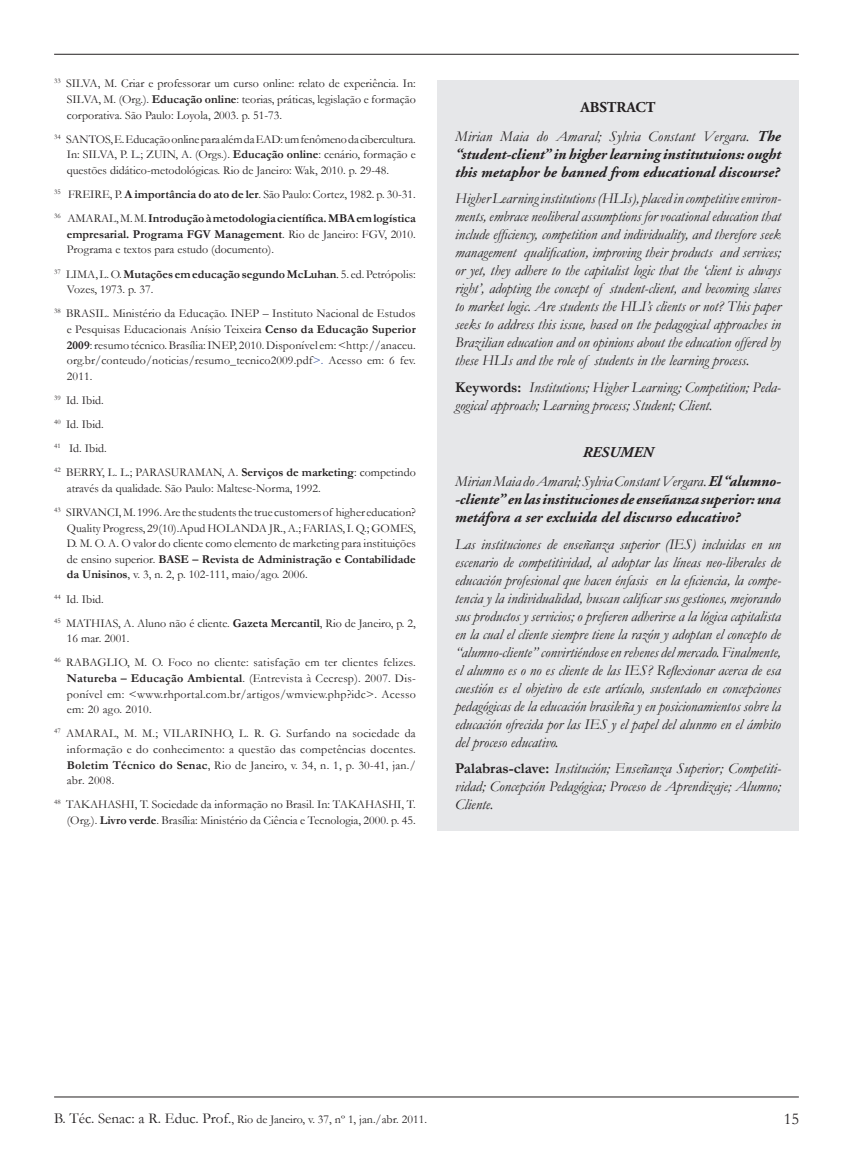
<style>
.page{position:relative;width:853px;height:1164px;background:#fff}
.page>*{position:absolute;margin:0;border:0;box-sizing:border-box;transform-origin:0 0}
.t1{font:16.5px "Garamond";color:#231f20}
.t2{font:italic 15px/18px "Garamond";color:#231f20;text-align:justify}
.t3{font:italic 700 15px/18px "Adobe Garamond";color:#231f20}
.t4{font:700 15px "Adobe Garamond";color:#231f20}
.t5{font:12px/15.6px "Garamond";color:#231f20;text-align:justify}
.t6{font:700 12px/24.2px "Garamond";letter-spacing:-.005em;color:#231f20}
.t7{font:12px/24.2px "Garamond";letter-spacing:.02em;color:#231f20}
.s1{font-weight:700}
.s2{font-weight:400}
.s3{font-style:italic}
.s4{color:#3853a3}
.s5{font-family:"Adobe Garamond";font-weight:700}
.s6{font-weight:700;font-style:normal}
.s7{font-size:15px}
</style>
<div class="page">
<hr style="left:54px;top:54px;width:744px;height:1px;background:#231f20">
<hr style="left:54px;top:1096px;width:744px;height:1px;background:#231f20">
<div style="left:437px;top:80px;width:361px;height:750px;background:#e6e7e9"></div>
<p class="t5" style="left:67px;top:76px;width:350px;text-indent:-13px"><sup>33</sup> SILVA, M. Criar e professorar um curso online: relato de experiência. In:<br>SILVA, M. (Org.). <span class="s1">Educação online</span>: teorias, práticas, legislação e formação corporativa. São Paulo: Loyola, 2003. p. 51-73.</p>
<p class="t5" style="left:67px;top:131px;width:350px;text-indent:-13px"><sup>34</sup> SANTOS, E. Educação online para além da EAD: um fenômeno da cibercultura.<br>In: SILVA, P. L.; ZUIN, A. (Orgs.). <span class="s1">Educação online</span>: cenário, formação e questões didático-metodológicas. Rio de Janeiro: Wak, 2010. p. 29-48.</p>
<p class="t6" style="left:54px;top:182px;width:363px"><sup>35</sup> <span class="s2">FREIRE, P.</span> A importância do ato de ler<span class="s2">. São Paulo: Cortez, 1982. p. 30-31.<br></span><sup>36</sup> <span class="s2">AMARAL, M. M.</span> Introdução à metodologia científica. MBA em logística</p>
<p class="t5" style="left:67px;top:226px;width:350px"><span class="s1">empresarial. Programa FGV Management</span>. Rio de Janeiro: FGV, 2010.<br>Programa e textos para estudo (documento).</p>
<p class="t5" style="left:67px;top:266px;width:350px;text-indent:-13px"><sup>37</sup> LIMA, L. O. <span class="s1">Mutações em educação segundo McLuhan</span><span class="s3">.</span> 5. ed. Petrópolis:<br>Vozes, 1973. p. 37.</p>
<p class="t5" style="left:67px;top:305px;width:350px;text-indent:-13px"><sup>38</sup> BRASIL. Ministério da Educação. INEP – Instituto Nacional de Estudos e Pesquisas Educacionais Anísio Teixeira <span class="s1">Censo da Educação Superior 2009</span>:resumo técnico. Brasília: INEP, 2010. Disponível em: &lt;http://anaceu. org.br/conteudo/noticias/resumo_tecnico2009.pdf<span class="s4">&gt;.</span> Acesso em: 6 fev.<br>2011.</p>
<p class="t5" style="left:54px;top:388px;width:363px;line-height:24.2px;text-align:left"><sup>39</sup> Id. Ibid.<br><sup>40</sup> Id. Ibid.<br><sup>41</sup> Id. Ibid.<br><sup>42</sup> BERRY, L. L.; PARASURAMAN, A. <span class="s1">Serviços de marketing</span>: competindo</p>
<p class="t5" style="left:54px;top:476px;width:363px;line-height:24.2px;text-indent:13px">através da qualidade. São Paulo: Maltese-Norma, 1992.<br><sup>43</sup> SIRVANCI, M. 1996. Are the students the true customers of higher education?</p>
<p class="t5" style="left:67px;top:520px;width:350px">Quality Progress, 29(10).Apud HOLANDA JR., A.; FARIAS, I. Q.; GOMES, D. M. O. A. O valor do cliente como elemento de marketing para instituições de ensino superior. <span class="s1">BASE</span></p>
<p class="t6" style="left:67px;top:551px;width:350px;line-height:15.6px;text-indent:126px">– Revista de Administração e Contabilidade da Unisinos<span class="s2">, v. 3, n. 2, p. 102-111, maio/ago. 2006.</span></p>
<p class="t5" style="left:54px;top:586px;width:363px;line-height:24.2px"><sup>44</sup> Id. Ibid.<br><sup>45</sup> MATHIAS, A. Aluno não é cliente. <span class="s1">Gazeta Mercantil</span>, Rio de Janeiro, p. 2,</p>
<p class="t7" style="left:54px;top:626px;width:363px;text-indent:13px">16 mar. 2001.<br><sup>46</sup> RABAGLIO, M. O. Foco no cliente: satisfação em ter clientes felizes.</p>
<p class="t5" style="left:67px;top:670px;width:350px"><span class="s1">Natureba – Educação Ambiental</span>. (Entrevista à Cecresp). 2007. Dis&shy;ponível em: &lt;www.rhportal.com.br/artigos/wmview.php?idc&gt;. Acesso em: 20 ago. 2010.</p>
<p class="t5" style="left:67px;top:725px;width:350px;text-indent:-13px"><sup>47</sup> AMARAL, M. M.; VILARINHO, L. R. G. Surfando na sociedade da informação e do conhecimento: a questão das competências docentes.<br><span class="s1">Boletim Técnico do Senac</span>, Rio de Janeiro, v. 34, n. 1, p. 30-41, jan./ abr. 2008.</p>
<p class="t5" style="left:54px;top:796px;width:363px;text-align:right"><sup>48</sup> TAKAHASHI, T. Sociedade da informação no Brasil. In: TAKAHASHI, T. (Org.). <span class="s1">Livro verde</span>. Brasília: Ministério da Ciência e Tecnologia, 2000. p. 45.</p>
<p class="t4" style="left:580px;top:99px;width:77px">ABSTRACT</p>
<p class="t2" style="left:455px;top:127px;width:327px">Mirian Maia do Amaral; Sylvia Constant Vergara. <span class="s5">The</span></p>
<p class="t3" style="left:455px;top:145px;width:327px">“student-client” in higher learning institutuions: ought this metaphor be banned from educational discourse?</p>
<p class="t2" style="left:455px;top:189px;width:327px">Higher Learning institutions (HLIs), placed in competitive environ&shy;ments, embrace neoliberal assumptions for vocational education that include efficiency, competition and individuality, and therefore seek management qualification, improving their products and services; or yet, they adhere to the capitalist logic that the ‘client is always right’, adopting the concept of student-client, and becoming slaves to market logic. Are students the HLI’s clients or not? This paper seeks to address this issue, based on the pedagogical approaches in Brazilian education and on opinions about the education offered by these HLIs and the role of students in the learning process.</p>
<p class="t2" style="left:455px;top:377px;width:327px"><span class="s6">Keywords:</span> Institutions; Higher Learning; Competition; Peda&shy;gogical approach; Learning process; Student; Client.</p>
<p class="t3" style="left:582px;top:444px;width:72px">RESUMEN</p>
<p class="t2" style="left:455px;top:472px;width:327px">Mirian Maia do Amaral; Sylvia Constant Vergara. <span class="s5">El “alumno-</span></p>
<p class="t3" style="left:455px;top:490px;width:327px">-cliente” en las instituciones de enseñanza superior: una metáfora a ser excluida del discurso educativo?</p>
<p class="t2" style="left:455px;top:534px;width:327px">Las instituciones de enseñanza superior (IES) incluidas en un escenario de competitividad, al adoptar las líneas neo-liberales de educación profesional que hacen énfasis en la eficiencia, la compe&shy;tencia y la individualidad, buscan calificar sus gestiones, mejorando sus productos y servicios; o prefieren adherirse a la lógica capitalista en la cual el cliente siempre tiene la razón y adoptan el concepto de “alumno-cliente” convirtiéndose en rehenes del mercado. Finalmente, el alumno es o no es cliente de las IES? Reflexionar acerca de esa cuestión es el objetivo de este artículo, sustentado en concepciones pedagógicas de la educación brasileña y en posicionamientos sobre la educación ofrecida por las IES y el papel del alunmo en el ámbito del proceso educativo.</p>
<p class="t2" style="left:455px;top:759px;width:327px"><span class="s6">Palabras-clave:</span> Institución; Enseñanza Superior; Competiti&shy;vidad; Concepción Pedagógica; Proceso de Aprendizaje; Alumno; Cliente.</p>
<p class="t5" style="left:54px;top:1110px;width:374px"><span class="s7">B. Téc. Senac: a R. Educ. Prof.</span>, Rio de Janeiro, v. 37, nº 1, jan./abr. 2011.</p>
<h1 class="t1" style="left:783px;top:1108px;width:17px">15</h1>
</div>
